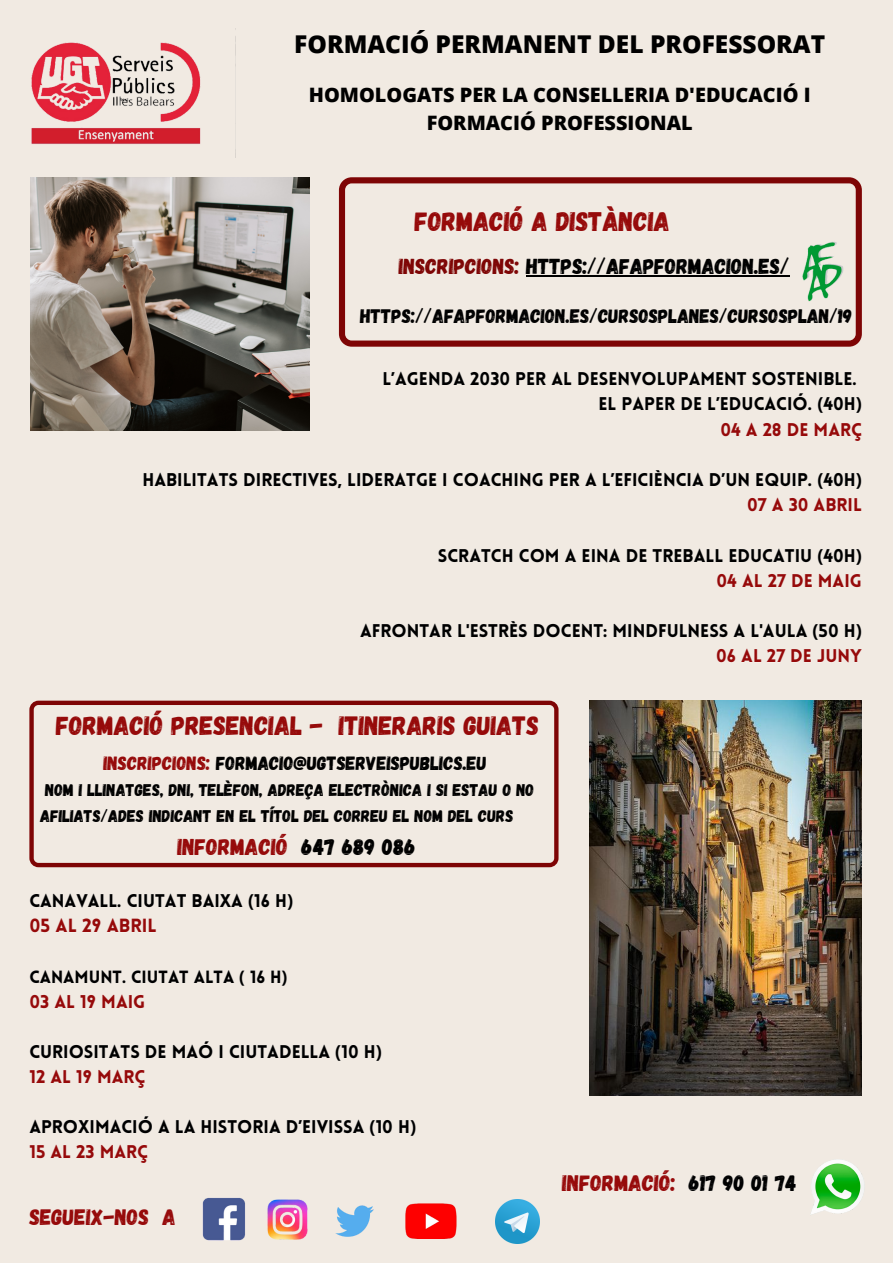
<style>
.page{position:relative;width:893px;height:1263px;background:#f1eae2}
.page>*{position:absolute;margin:0;border:0;box-sizing:border-box;transform-origin:0 0}
.t1{font:26.85px "Gagalin";color:#960a0a}
.t2{font:26.47px "Gagalin";color:#960a0a}
.t3{font:800 24.53px "Open Sans";color:#000}
.t4{font:22.88px "Gagalin";color:#960a0a}
.t5{font:22.5px "Gagalin";color:#960a0a}
.t6{font:22.35px "Gagalin";color:#960a0a}
.t7{font:21.6px "Gagalin";color:#000}
.t8{font:800 19.88px/27.8px "Open Sans";color:#000;text-align:center}
.t9{font:19.5px "Gagalin";color:#000}
.t10{font:19.12px "Gagalin";color:#000}
.t11{font:900 18.6px "Lovelo";color:#960a0a}
.t12{font:900 18.08px "Lovelo";color:#960a0a}
.t13{font:900 18px "Lovelo";color:#000}
.t14{font:900 18px "Lovelo";color:#960a0a}
.t15{font:900 17.33px "Lovelo";color:#000}
.t16{font:16.88px/26px "Gagalin";color:#000}
.s1{color:#7e0505}
.s2{font-family:"Noto Sans";font-weight:700}
.s3{color:#960a0a}
.s4{color:#000}
.s5{color:rgb(255 255 255/.3)}
</style>
<div class="page">
<img style="left:31px;top:42px;width:170px;height:102px">
<img style="left:811px;top:1159px;width:53px;height:55px">
<img style="left:202px;top:1198px;width:43px;height:43px">
<img style="left:267px;top:1199px;width:41px;height:41px">
<img style="left:405px;top:1204px;width:51px;height:34px">
<img style="left:495px;top:1199px;width:44px;height:44px">
<img style="left:335px;top:1205px;width:39px;height:32px">
<img style="left:30px;top:177px;width:279px;height:253px">
<img style="left:590px;top:701px;width:272px;height:395px">
<svg style="left:29px;top:701px;width:529px;height:166px"></svg>
<svg style="left:339px;top:177px;width:523px;height:170px"></svg>
<p class="t3" style="left:294px;top:26px;width:532px">FORMACIÓ PERMANENT DEL PROFESSORAT</p>
<p class="t8" style="left:309px;top:81px;width:503px">HOMOLOGATS PER LA CONSELLERIA D'EDUCACIÓ I<br>FORMACIÓ PROFESSIONAL</p>
<p class="t1" style="left:415px;top:204px;width:257px">FORMACIÓ A DISTÀNCIA</p>
<p class="t7" style="left:399px;top:252px;width:392px"><span class="s1">INSCRIPCIONS:</span> HTTPS://AFAPFORMACION.ES/</p>
<p class="t9" style="left:360px;top:304px;width:494px">HTTPS://AFAPFORMACION.ES/CURSOSPLANES/CURSOSPLAN/19</p>
<p class="t13" style="left:382px;top:372px;width:476px">L’AGENDA 2030 PER AL DESENVOLUPAMENT SOSTENIBLE.</p>
<p class="t13" style="left:598px;top:397px;width:265px">EL PAPER DE L’EDUCACIÓ. <span class="s2">(</span>40H<span class="s2">)</span></p>
<p class="t14" style="left:720px;top:422px;width:143px">04 A 28 DE MARÇ</p>
<p class="t13" style="left:142px;top:472px;width:721px">HABILITATS DIRECTIVES, LIDERATGE I COACHING PER A L’EFICIÈNCIA D’UN EQUIP. <span class="s2">(</span>40H<span class="s2">)</span></p>
<p class="t14" style="left:747px;top:498px;width:116px">07 A 30 ABRIL</p>
<p class="t13" style="left:438px;top:548px;width:425px">SCRATCH COM A EINA DE TREBALL EDUCATIU <span class="s2">(</span>40H<span class="s2">)</span></p>
<p class="t14" style="left:716px;top:573px;width:147px">04 AL 27 DE MAIG</p>
<p class="t13" style="left:360px;top:624px;width:503px">AFRONTAR L'ESTRÈS DOCENT: MINDFULNESS A L'AULA <span class="s2">(</span>50 H<span class="s2">)</span></p>
<p class="t14" style="left:716px;top:649px;width:147px">06 AL 27 DE JUNY</p>
<p class="t2" style="left:56px;top:708px;width:484px">FORMACIÓ PRESENCIAL - ITINERARIS GUIATS</p>
<p class="t10" style="left:103px;top:750px;width:385px"><span class="s3">INSCRIPCIONS:</span> FORMACIO@UGTSERVEISPUBLICS.EU</p>
<p class="t16" style="left:40px;top:776px;width:495px">NOM I LLINATGES, DNI, TELÈFON, ADREÇA ELECTRÒNICA I SI ESTAU O NO<br>AFILIATS/ADES INDICANT EN EL TÍTOL DEL CORREU EL NOM DEL CURS</p>
<p class="t4" style="left:177px;top:832px;width:240px">INFORMACIÓ <span class="s4">647 689 086</span></p>
<p class="t13" style="left:29px;top:893px;width:265px">CANAVALL. CIUTAT BAIXA <span class="s2">(</span>16 H<span class="s2">)</span></p>
<p class="t11" style="left:29px;top:918px;width:129px">05 AL 29 ABRIL</p>
<p class="t15" style="left:29px;top:970px;width:260px">CANAMUNT. CIUTAT ALTA <span class="s2">(</span> 16 H<span class="s2">)</span></p>
<p class="t12" style="left:29px;top:995px;width:118px">03 AL 19 MAIG</p>
<p class="t13" style="left:29px;top:1044px;width:354px">CURIOSITATS DE MAÓ I CIUTADELLA <span class="s2">(</span>10 H<span class="s2">)</span></p>
<p class="t14" style="left:29px;top:1069px;width:118px">12 AL 19 MARÇ</p>
<p class="t13" style="left:29px;top:1119px;width:388px">APROXIMACIÓ A LA HISTORIA D’EIVISSA <span class="s2">(</span>10 H<span class="s2">)</span></p>
<p class="t14" style="left:29px;top:1144px;width:120px">15 AL 23 MARÇ</p>
<p class="t6" style="left:29px;top:1203px;width:148px">SEGUEIX-NOS <span class="s5">A</span></p>
<p class="t5" style="left:562px;top:1168px;width:236px">INFORMACIÓ: <span class="s4">617 90 01 74</span></p>
</div>
